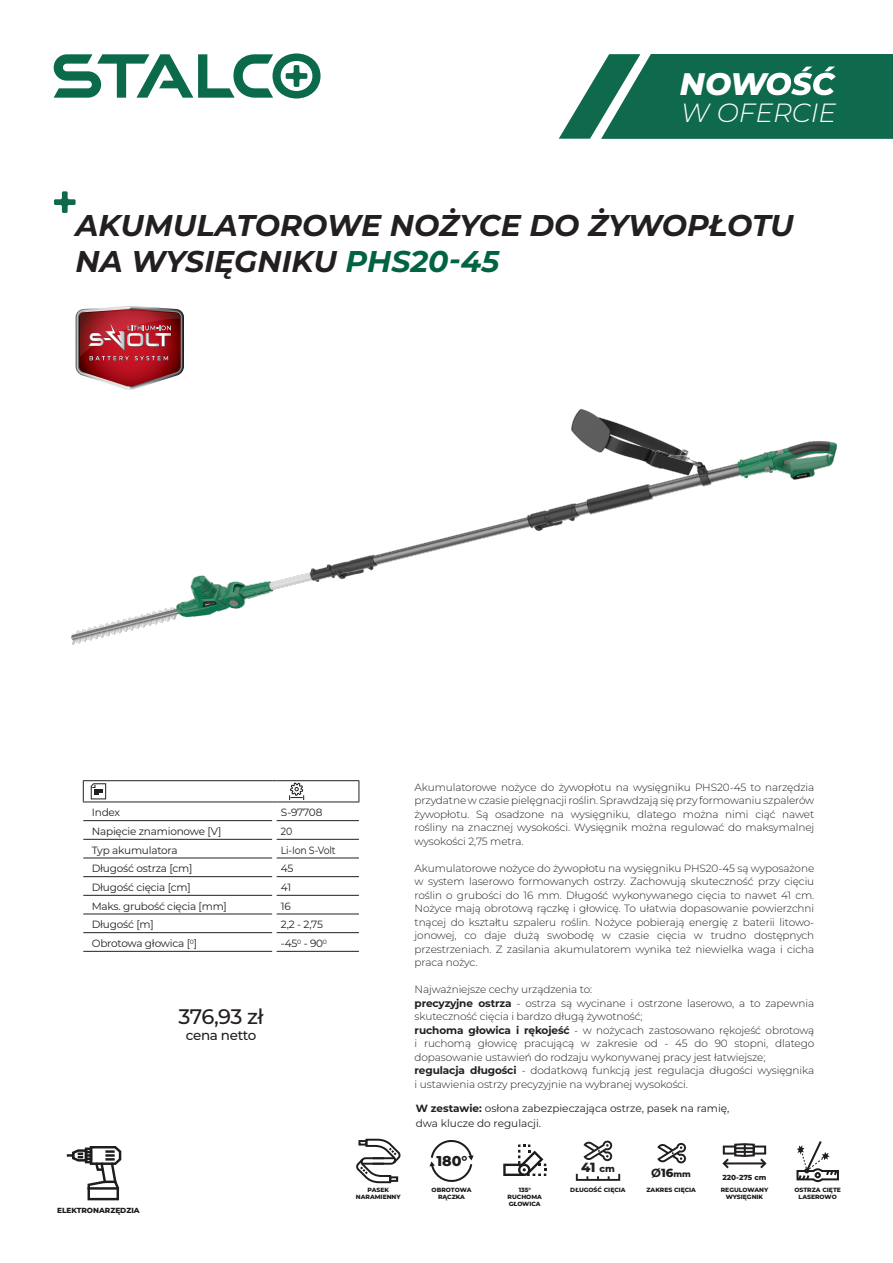
<style>
.page{position:relative;width:893px;height:1263px;background:#fff}
.page>*{position:absolute;margin:0;border:0;box-sizing:border-box;transform-origin:0 0}
.t1{font:italic 800 31.2px "Montserrat";color:#fff}
.nazwa_produktu{font:italic 700 30px/36px "Montserrat";color:#231f20}
.t2{font:italic 300 26.4px "Montserrat";color:#fff}
.do_lewej_tabelka{font:500 21px "Montserrat";letter-spacing:-.035em;color:#231f20}
.t3{font:800 14.25px "Montserrat";color:#1d1d1b}
.do_lewej_tabelka-2{font:500 13.5px "Montserrat";letter-spacing:-.025em;color:#231f20}
.t4{font:800 13.2px "Montserrat";color:#231f20}
.t5{font:800 11.7px "Montserrat";color:#1d1d1b}
.opisy{font:300 10.5px/13.5px "Montserrat";letter-spacing:-.01em;color:#231f20;text-align:justify}
.t6{font:10.5px "Montserrat";letter-spacing:-.02em;color:#231f20}
.t7{font:10.5px "Montserrat";color:#231f20}
.t8{font:10.5px "Montserrat";letter-spacing:-.02em;color:#231f20;scale:.9 1}
.t9{font:800 7.35px "Montserrat";color:#1d1d1b}
.t10{font:800 7.35px "Montserrat";color:#231f20}
.t11{font:800 6px/6.8px "Montserrat";color:#1d1d1b;text-align:center}
.t12{font:800 6px/6.8px "Montserrat";color:#231f20;text-align:center}
.s1{color:#006341}
.s2{font-weight:700}
.s3{font-size:9.45px}
.s4{font-size:8.25px}
</style>
<div class="page">
<svg style="left:559px;top:54px;width:334px;height:85px;background:#2f7d65"></svg>
<svg style="left:54px;top:53px;width:267px;height:46px"></svg>
<svg style="left:76px;top:306px;width:108px;height:53px;background:#a7434b"></svg>
<svg style="left:54px;top:191px;width:22px;height:22px"></svg>
<svg style="left:68px;top:1146px;width:54px;height:55px"></svg>
<img style="left:71px;top:359px;width:766px;height:286px">
<hr style="left:83px;top:858px;width:189px;height:1px;background:#231f20">
<hr style="left:277px;top:858px;width:82px;height:1px;background:#231f20">
<hr style="left:83px;top:876px;width:189px;height:1px;background:#231f20">
<hr style="left:277px;top:876px;width:82px;height:1px;background:#231f20">
<hr style="left:83px;top:895px;width:189px;height:1px;background:#231f20">
<hr style="left:277px;top:895px;width:82px;height:1px;background:#231f20">
<hr style="left:83px;top:914px;width:189px;height:1px;background:#231f20">
<hr style="left:277px;top:914px;width:82px;height:1px;background:#231f20">
<hr style="left:83px;top:932px;width:189px;height:1px;background:#231f20">
<hr style="left:277px;top:932px;width:82px;height:1px;background:#231f20">
<hr style="left:83px;top:951px;width:189px;height:1px;background:#231f20">
<hr style="left:277px;top:951px;width:82px;height:1px;background:#231f20">
<hr style="left:83px;top:820px;width:189px;height:1px;background:#231f20">
<hr style="left:277px;top:820px;width:82px;height:1px;background:#231f20">
<hr style="left:83px;top:839px;width:189px;height:1px;background:#231f20">
<hr style="left:277px;top:839px;width:82px;height:1px;background:#231f20">
<hr style="left:83px;top:780px;width:189px;height:1px;background:#231f20">
<svg style="left:83px;top:781px;width:1px;height:20px"></svg>
<hr style="left:277px;top:780px;width:82px;height:1px;background:#231f20">
<svg style="left:359px;top:781px;width:1px;height:20px"></svg>
<hr style="left:83px;top:801px;width:189px;height:1px;background:#231f20">
<hr style="left:277px;top:801px;width:82px;height:1px;background:#231f20">
<svg style="left:91px;top:783px;width:15px;height:16px"></svg>
<svg style="left:289px;top:783px;width:15px;height:17px"></svg>
<svg style="left:356px;top:1138px;width:45px;height:46px"></svg>
<svg style="left:429px;top:1140px;width:338px;height:42px"></svg>
<svg style="left:796px;top:1141px;width:43px;height:42px"></svg>
<h1 class="t1" style="left:680px;top:61px;width:88px">NOW</h1>
<h3 class="t2" style="left:681px;top:95px;width:157px">W OFERCIE</h3>
<p class="nazwa_produktu" style="left:76px;top:206px;width:720px">AKUMULATOROWE NOŻYCE DO ŻYWOPŁOTU<br>NA WYSIĘGNIKU <span class="s1">PHS20-45</span></p>
<p class="t6" style="left:92px;top:805px;width:30px">Index</p>
<p class="t6" style="left:281px;top:805px;width:43px">S-97708</p>
<p class="t6" style="left:92px;top:824px;width:131px">Napięcie znamionowe [V]</p>
<p class="t8" style="left:281px;top:824px;width:14px">20</p>
<p class="t6" style="left:92px;top:843px;width:87px">Typ akumulatora</p>
<p class="t8" style="left:281px;top:843px;width:62px">Li-Ion S-Volt</p>
<p class="t6" style="left:92px;top:861px;width:102px">Długość ostrza [cm]</p>
<p class="t6" style="left:281px;top:861px;width:14px">45</p>
<p class="t6" style="left:92px;top:880px;width:100px">Długość cięcia [cm]</p>
<p class="t6" style="left:281px;top:880px;width:12px">41</p>
<p class="t6" style="left:92px;top:899px;width:137px">Maks. grubość cięcia [mm]</p>
<p class="t6" style="left:281px;top:899px;width:11px">16</p>
<p class="t6" style="left:92px;top:917px;width:63px">Długość [m]</p>
<p class="t6" style="left:281px;top:917px;width:44px">2,2 - 2,75</p>
<p class="t6" style="left:92px;top:936px;width:107px">Obrotowa głowica [<sup>0</sup>]</p>
<p class="t6" style="left:281px;top:936px;width:48px">-45<sup>0</sup> - 90<sup>0</sup></p>
<p class="do_lewej_tabelka" style="left:179px;top:1002px;width:87px">376,93 zł</p>
<p class="do_lewej_tabelka-2" style="left:186px;top:1026px;width:72px">cena netto</p>
<p class="t9" style="left:57px;top:1206px;width:84px">ELEKTRONARZĘDZIA</p>
<p class="opisy" style="left:415px;top:780px;width:401px">Akumulatorowe nożyce do żywopłotu na wysięgniku PHS20-45 to narzędzia przydatne w czasie pielęgnacji roślin. Sprawdzają się przy formowaniu szpalerów żywopłotu. Są osadzone na wysięgniku, dlatego można nimi ciąć nawet rośliny na znacznej wysokości. Wysięgnik można regulować do maksymalnej wysokości 2,75 metra.</p>
<p class="opisy" style="left:415px;top:861px;width:401px">Akumulatorowe nożyce do żywopłotu na wysięgniku PHS20-45 są wyposażone w system laserowo formowanych ostrzy. Zachowują skuteczność przy cięciu roślin o grubości do 16 mm. Długość wykonywanego cięcia to nawet 41 cm.<br>Nożyce mają obrotową rączkę i głowicę. To ułatwia dopasowanie powierzchni tnącej do kształtu szpaleru roślin. Nożyce pobierają energię z baterii litowo&shy;jonowej, co daje dużą swobodę w czasie cięcia w trudno dostępnych przestrzeniach. Z zasilania akumulatorem wynika też niewielka waga i cicha praca nożyc.</p>
<p class="opisy" style="left:415px;top:982px;width:179px">Najważniejsze cechy urządzenia to:</p>
<p class="opisy" style="left:415px;top:996px;width:401px"><span class="s2">precyzyjne ostrza</span> - ostrza są wycinane i ostrzone laserowo, a to zapewnia skuteczność cięcia i bardzo długą żywotność;</p>
<p class="opisy" style="left:415px;top:1023px;width:401px"><span class="s2">ruchoma głowica i rękojeść</span> - w nożycach zastosowano rękojeść obrotową i ruchomą głowicę pracującą w zakresie od - 45 do 90 stopni, dlatego dopasowanie ustawień do rodzaju wykonywanej pracy jest łatwiejsze;</p>
<p class="opisy" style="left:415px;top:1063px;width:401px"><span class="s2">regulacja długości</span> - dodatkową funkcją jest regulacja długości wysięgnika i ustawienia ostrzy precyzyjnie na wybranej wysokości.</p>
<p class="t7" style="left:416px;top:1100px;width:315px"><span class="s2">W zestawie:</span> osłona zabezpieczająca ostrze, pasek na ramię,</p>
<p class="t7" style="left:416px;top:1115px;width:127px">dwa klucze do regulacji.</p>
<p class="t3" style="left:436px;top:1151px;width:33px">180°</p>
<p class="t4" style="left:581px;top:1159px;width:35px">41 <span class="s3">cm</span></p>
<p class="t5" style="left:651px;top:1165px;width:41px"><span class="s2">Ø</span>16<span class="s4">mm</span></p>
<p class="t10" style="left:722px;top:1172px;width:45px">220-275 cm</p>
<p class="t12" style="left:570px;top:1187px;width:57px">DŁUGOŚĆ CIĘCIA</p>
<p class="t11" style="left:356px;top:1186px;width:46px">PASEK<br>NARAMIENNY</p>
<p class="t11" style="left:646px;top:1187px;width:51px">ZAKRES CIĘCIA</p>
<p class="t11" style="left:508px;top:1187px;width:36px">135°<br>RUCHOMA<br>GŁOWICA</p>
<p class="t12" style="left:721px;top:1187px;width:49px">REGULOWANY<br>WYSIĘGNIK</p>
<p class="t11" style="left:432px;top:1187px;width:41px">OBROTOWA<br>RĄCZKA</p>
<p class="t11" style="left:794px;top:1187px;width:48px">OSTRZA CIĘTE<br>LASEROWO</p>
</div>
